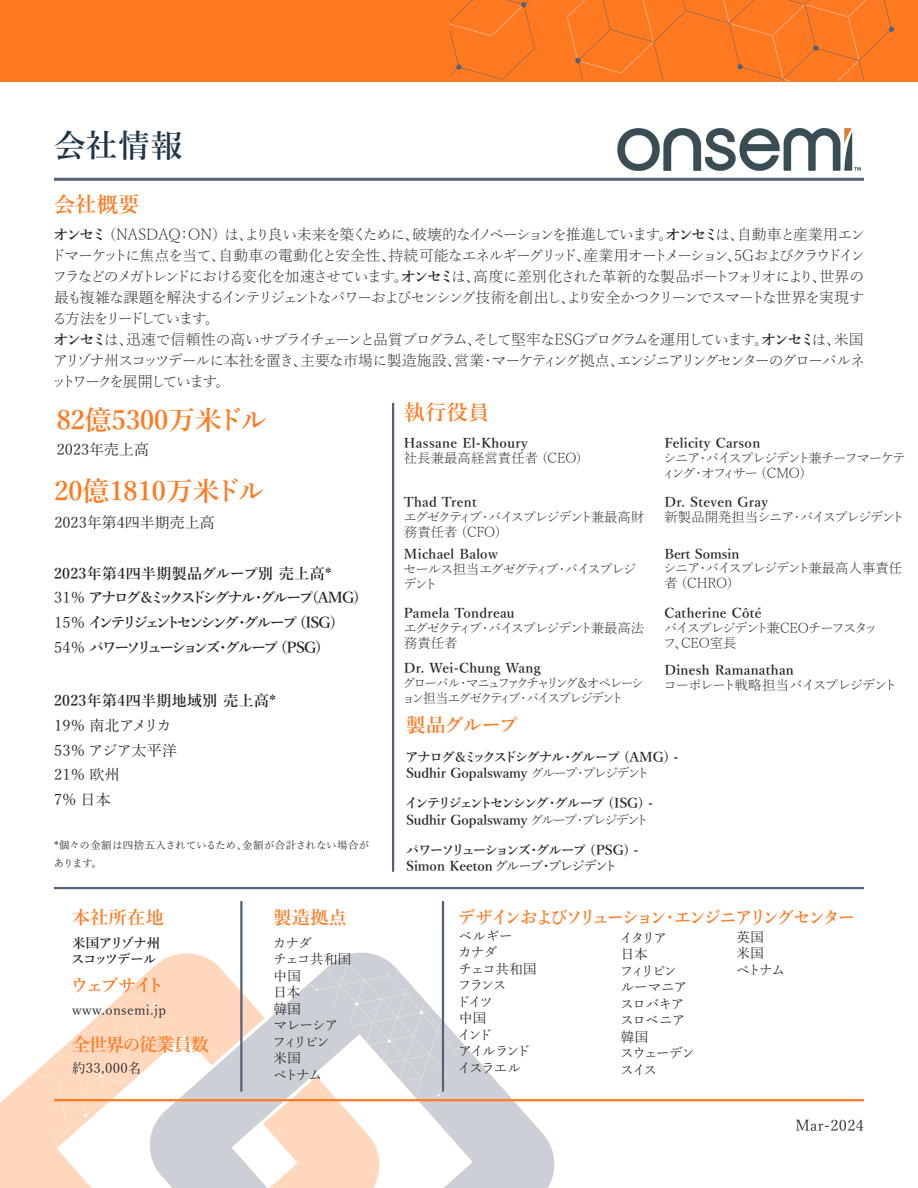
<style>
.page{position:relative;width:918px;height:1188px;background:#fff}
.page>*{position:absolute;margin:0;border:0;box-sizing:border-box;transform-origin:0 0}
.t1{font:600 31.5px "Yu Mincho";color:#1d3546}
.t2{font:600 27px "Yu Mincho";color:#ff7920}
.t3{font:600 21px "Yu Mincho";letter-spacing:.025em;color:#ff7920}
.t4{font:600 19.5px "Yu Mincho";letter-spacing:-.05em;color:#ff7920}
.t5{font:600 18px "Yu Mincho";letter-spacing:-.13em;color:#ff7920;scale:.95 1}
.t6{font:600 18px "Yu Mincho";letter-spacing:-.095em;color:#ff7920}
.t7{font:600 18px "Yu Mincho";letter-spacing:-.05em;color:#ff7920}
.t8{font:300 15px/21px "Yu Mincho";letter-spacing:-.12em;color:#212529;text-align:justify}
.t9{font:15px "Yu Mincho";color:#212529}
.t10{font:600 15px "Yu Mincho";letter-spacing:.025em;color:#212529}
.t11{font:600 15px "Yu Mincho";letter-spacing:-.165em;color:#212529}
.t12{font:600 15px "Yu Mincho";letter-spacing:-.21em;color:#212529}
.t13{font:600 15px "Yu Mincho";letter-spacing:-.175em;color:#212529}
.t14{font:15px "Yu Mincho";letter-spacing:-.09em;color:#212529}
.t15{font:300 13.5px/15px "Yu Mincho";letter-spacing:-.13em;color:#212529}
.t16{font:13.5px "Yu Mincho";letter-spacing:-.055em;color:#212529}
.t17{font:600 13.5px/16.5px "Yu Mincho";letter-spacing:-.01em;color:#212529}
.t18{font:300 13.5px/15px "Yu Mincho";letter-spacing:-.11em;color:#212529}
.t19{font:300 13.5px/15px "Yu Mincho";letter-spacing:-.16em;color:#212529;scale:.95 1}
.t20{font:600 13.5px/16.5px "Yu Mincho";letter-spacing:-.08em;color:#212529}
.t21{font:300 13.5px/15px "Yu Mincho";letter-spacing:-.085em;color:#231f20}
.t22{font:300 13.5px/15px "Yu Mincho";letter-spacing:-.105em;color:#212529}
.t23{font:600 13.5px/15px "Yu Mincho";letter-spacing:.03em;color:#212529}
.t24{font:600 13.5px/16.5px "Yu Mincho";letter-spacing:-.065em;color:#212529}
.t25{font:13.5px "Yu Mincho";letter-spacing:.025em;color:#212529}
.t26{font:10.5px/18px "Yu Mincho";letter-spacing:.02em;color:#212529}
.s1{font-weight:600}
.s2{font-weight:400}
.s3{font-weight:300}
</style>
<div class="page">
<svg style="left:379px;top:953px;width:175px;height:235px"></svg>
<svg style="left:0;top:953px;width:379px;height:235px"></svg>
<img style="left:601px;top:128px;width:263px;height:50px">
<div style="left:0;top:0;width:918px;height:81px;background:#ff7920"></div>
<svg style="left:450px;top:0;width:445px;height:81px"></svg>
<hr style="left:54px;top:1099px;width:810px;height:2px;background:#ff7920">
<hr style="left:392px;top:403px;width:2px;height:469px;background:#546278">
<hr style="left:54px;top:178px;width:810px;height:3px;background:#546278">
<hr style="left:54px;top:887px;width:810px;height:2px;background:#546278">
<hr style="left:240px;top:901px;width:3px;height:191px;background:#546278">
<hr style="left:442px;top:901px;width:2px;height:191px;background:#546278">
<p class="t1" style="left:54px;top:127px;width:130px">会社情報</p>
<p class="t3" style="left:54px;top:193px;width:87px">会社概要</p>
<p class="t8" style="left:51px;top:222px;width:816px"><span class="s1">オンセミ</span> (NASDAQ：ON) は、より良い未来を築くために、破壊的なイノベーションを推進しています。<span class="s1">オンセミ</span>は、自動車と産業用エンドマーケットに焦点を当て、自動車の電動化と安全性、持続可能なエネルギーグリッド、産業用オートメーション、5Gおよびクラウドインフラなどのメガトレンドにおける変化を加速させています。<span class="s1">オンセミ</span>は、高度に差別化された革新的な製品ポートフォリオにより、世界の最も複雑な課題を解決するインテリジェントなパワーおよびセンシング技術を創出し、より安全かつクリーンでスマートな世界を実現する方法をリードしています。</p>
<p class="t8" style="left:52px;top:327px;width:815px"><span class="s1">オンセミ</span>は、迅速で信頼性の高いサプライチェーンと品質プログラム、そして堅牢なESGプログラムを運用しています。<span class="s1">オンセミ</span>は、米国アリゾナ州スコッツデールに本社を置き、主要な市場に製造施設、営業・マーケティング拠点、エンジニアリングセンターのグローバルネットワークを展開しています。</p>
<p class="t2" style="left:57px;top:405px;width:212px">82億5300万米ドル</p>
<p class="t9" style="left:57px;top:436px;width:94px">2023年売上高</p>
<p class="t2" style="left:54px;top:476px;width:212px">20億1810万米ドル</p>
<p class="t9" style="left:54px;top:508px;width:162px">2023年第4四半期売上高</p>
<p class="t10" style="left:54px;top:565px;width:279px">2023年第4四半期製品グループ別 売上高*</p>
<p class="t11" style="left:54px;top:589px;width:307px"><span class="s2">3 1 %</span> アナログ＆ミックスドシグナル・グループ(AMG)</p>
<p class="t12" style="left:54px;top:614px;width:283px"><span class="s2">1 5 %</span> インテリジェントセンシング・グループ (ISG)</p>
<p class="t13" style="left:54px;top:639px;width:269px"><span class="s2">5 4 %</span> パワーソリューションズ・グループ (PSG)</p>
<p class="t10" style="left:54px;top:692px;width:224px">2023年第4四半期地域別 売上高*</p>
<p class="t14" style="left:54px;top:712px;width:119px">19% 南北アメリカ</p>
<p class="t9" style="left:54px;top:736px;width:125px">53% アジア太平洋</p>
<p class="t9" style="left:54px;top:761px;width:67px">21% 欧州</p>
<p class="t9" style="left:54px;top:786px;width:58px">7% 日本</p>
<p class="t26" style="left:54px;top:835px;width:317px">*個々の金額は四捨五入されているため、金額が合計されない場合があります。</p>
<p class="t6" style="left:72px;top:908px;width:93px">本社所在地</p>
<p class="t24" style="left:71px;top:935px;width:91px">米国アリゾナ州スコッツデール</p>
<p class="t6" style="left:70px;top:976px;width:96px">ウェブサイト</p>
<p class="t25" style="left:72px;top:998px;width:96px">www.onsemi.jp</p>
<p class="t7" style="left:72px;top:1034px;width:138px">全世界の従業員数</p>
<p class="t16" style="left:72px;top:1056px;width:71px">約33,000名</p>
<p class="t6" style="left:274px;top:908px;width:75px">製造拠点</p>
<p class="t16" style="left:273px;top:930px;width:41px">カナダ</p>
<p class="t16" style="left:273px;top:947px;width:80px">チェコ共和国</p>
<p class="t16" style="left:274px;top:963px;width:29px">中国</p>
<p class="t16" style="left:273px;top:980px;width:29px">日本</p>
<p class="t16" style="left:274px;top:996px;width:29px">韓国</p>
<p class="t16" style="left:274px;top:1013px;width:66px">マレーシア</p>
<p class="t16" style="left:272px;top:1029px;width:59px">フィリピン</p>
<p class="t16" style="left:274px;top:1046px;width:29px">米国</p>
<p class="t16" style="left:274px;top:1062px;width:50px">ベトナム</p>
<p class="t3" style="left:404px;top:400px;width:87px">執行役員</p>
<p class="t23" style="left:404px;top:436px;width:179px">Hassane El-Khoury<br><span class="s3">社長兼最高経営責任者 (CEO)</span></p>
<p class="t18" style="left:403px;top:493px;width:243px"><span class="s1">Thad Trent<br></span>エグゼクティブ・バイスプレジデント兼最高財務責任者 (CFO)</p>
<p class="t15" style="left:403px;top:545px;width:235px"><span class="s1">Michael Balow<br></span>セールス担当エグゼグティブ・バイスプレジデント</p>
<p class="t15" style="left:403px;top:604px;width:243px"><span class="s1">Pamela Tondreau<br></span>エグゼクティブ・バイスプレジデント兼最高法務責任者</p>
<p class="t19" style="left:402px;top:659px;width:256px"><span class="s1">Dr. Wei-Chung Wang<br></span>グローバル・マニュファクチャリング＆オペレーション担当エグゼクティブ・バイスプレジデント</p>
<p class="t15" style="left:662px;top:434px;width:245px"><span class="s1">Felicity Carson<br></span>シニア・バイスプレジデント兼チーフマーケティング・オフィサー (CMO)</p>
<p class="t22" style="left:664px;top:493px;width:242px"><span class="s1">Dr. Steven Gray<br></span>新製品開発担当シニア・バイスプレジデント</p>
<p class="t18" style="left:663px;top:546px;width:240px;line-height:13.5px"><span class="s1">Bert Somsin<br></span>シニア・バイスプレジデント兼最高人事責任</p>
<p class="t15" style="left:664px;top:574px;width:69px">者 (CHRO)</p>
<p class="t15" style="left:663px;top:604px;width:216px"><span class="s1">Catherine Côté<br></span>バイスプレジデント兼CEOチーフスタッフ、CEO室長</p>
<p class="t21" style="left:663px;top:661px;width:236px"><span class="s1">Dinesh Ramanathan<br></span>コーポレート戦略担当バイスプレジデント</p>
<p class="t4" style="left:406px;top:714px;width:114px">製品グループ</p>
<p class="t17" style="left:405px;top:749px;width:275px">アナログ＆ミックスドシグナル・グループ (AMG) -<br>Sudhir Gopalswamy <span class="s3">グループ・プレジデント</span></p>
<p class="t17" style="left:405px;top:796px;width:250px">インテリジェントセンシング・グループ (ISG) -<br>Sudhir Gopalswamy <span class="s3">グループ・プレジデント</span></p>
<p class="t20" style="left:406px;top:842px;width:234px">パワーソリューションズ・グループ (PSG) -<br>Simon Keeton <span class="s2">グループ・プレジデント</span></p>
<p class="t5" style="left:458px;top:908px;width:419px">デザインおよびソリューション・エンジニアリングセンター</p>
<p class="t16" style="left:459px;top:923px;width:55px">ベルギー</p>
<p class="t16" style="left:458px;top:940px;width:41px">カナダ</p>
<p class="t16" style="left:459px;top:956px;width:80px">チェコ共和国</p>
<p class="t16" style="left:458px;top:973px;width:50px">フランス</p>
<p class="t16" style="left:457px;top:989px;width:38px">ドイツ</p>
<p class="t16" style="left:459px;top:1006px;width:29px">中国</p>
<p class="t16" style="left:458px;top:1022px;width:36px">インド</p>
<p class="t16" style="left:458px;top:1039px;width:74px">アイルランド</p>
<p class="t16" style="left:458px;top:1055px;width:65px">イスラエル</p>
<p class="t16" style="left:737px;top:924px;width:29px">英国</p>
<p class="t16" style="left:737px;top:941px;width:29px">米国</p>
<p class="t16" style="left:737px;top:957px;width:50px">ベトナム</p>
<p class="t16" style="left:620px;top:925px;width:49px">イタリア</p>
<p class="t16" style="left:621px;top:942px;width:29px">日本</p>
<p class="t16" style="left:620px;top:958px;width:59px">フィリピン</p>
<p class="t16" style="left:621px;top:975px;width:68px">ルーマニア</p>
<p class="t16" style="left:620px;top:991px;width:66px">スロバキア</p>
<p class="t16" style="left:620px;top:1008px;width:67px">スロベニア</p>
<p class="t16" style="left:621px;top:1024px;width:29px">韓国</p>
<p class="t16" style="left:620px;top:1041px;width:76px">スウェーデン</p>
<p class="t16" style="left:620px;top:1057px;width:38px">スイス</p>
<p class="t9" style="left:796px;top:1112px;width:70px">Mar-2024</p>
</div>
